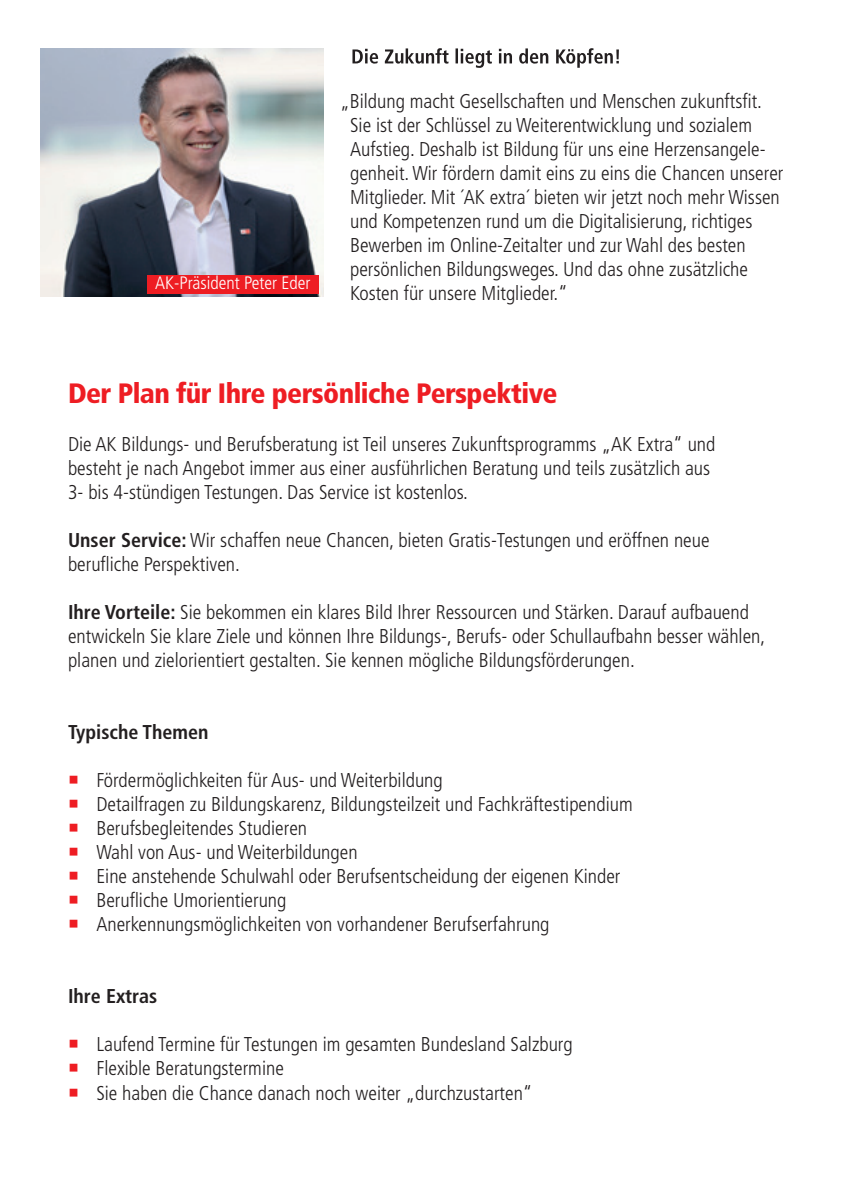
<style>
.page{position:relative;width:842px;height:1191px;background:#fff}
.page>*{position:absolute;margin:0;border:0;box-sizing:border-box;transform-origin:0 0}
.t1{font:900 condensed 28px "Frutiger LT Std";letter-spacing:-.02em;color:#ee1d23}
.t2{font:300 condensed 20px/24px "Frutiger LT Std";color:#231f20}
.t3{font:700 condensed 20px "Frutiger LT Std";color:#231f20}
.t4{font:300 condensed 18px "Frutiger LT Std";color:#fff}
.s1{font-weight:700}
.s2{color:#ee1d23}
</style>
<div class="page">
<img style="left:41px;top:48px;width:282px;height:248px">
<div style="left:147px;top:276px;width:172px;height:18px;background:#ee1d23"></div>
<svg style="left:352px;top:48px;width:267px;height:20px"></svg>
<p class="t4" style="left:155px;top:273px;width:157px">AK-Präsident Peter Eder</p>
<p class="t2" style="left:350px;top:89px;width:435px;text-indent:-10px">„Bildung macht Gesellschaften und Menschen zukunftsfit.<br>Sie ist der Schlüssel zu Weiterentwicklung und sozialem Aufstieg. Deshalb ist Bildung für uns eine Herzensangele&shy;genheit. Wir fördern damit eins zu eins die Chancen unserer Mitglieder. Mit ´AK extra´ bieten wir jetzt noch mehr Wissen und Kompetenzen rund um die Digitalisierung, richtiges Bewerben im Online-Zeitalter und zur Wahl des besten persönlichen Bildungsweges. Und das ohne zusätzliche Kosten für unsere Mitglieder.“</p>
<h1 class="t1" style="left:68px;top:377px;width:491px">Der Plan für Ihre persönliche Perspektive</h1>
<p class="t2" style="left:68px;top:432px;width:649px">Die AK Bildungs- und Berufsberatung ist Teil unseres Zukunftsprogramms „AK Extra“ und besteht je nach Angebot immer aus einer ausführlichen Beratung und teils zusätzlich aus<br>3- bis 4-stündigen Testungen. Das Service ist kostenlos.</p>
<p class="t2" style="left:68px;top:528px;width:643px"><span class="s1">Unser Service:</span> Wir schaffen neue Chancen, bieten Gratis-Testungen und eröffnen neue berufliche Perspektiven.</p>
<p class="t2" style="left:68px;top:600px;width:699px"><span class="s1">Ihre Vorteile:</span> Sie bekommen ein klares Bild Ihrer Ressourcen und Stärken. Darauf aufbauend entwickeln Sie klare Ziele und können Ihre Bildungs-, Berufs- oder Schullaufbahn besser wählen, planen und zielorientiert gestalten. Sie kennen mögliche Bildungsförderungen.</p>
<p class="t3" style="left:68px;top:720px;width:142px">Typische Themen</p>
<p class="t2" style="left:68px;top:768px;width:376px"><span class="s2">○</span> Fördermöglichkeiten für Aus- und Weiterbildung</p>
<p class="t2" style="left:68px;top:792px;width:566px"><span class="s2">○</span> Detailfragen zu Bildungskarenz, Bildungsteilzeit und Fachkräftestipendium</p>
<p class="t2" style="left:68px;top:816px;width:241px"><span class="s2">○</span> Berufsbegleitendes Studieren</p>
<p class="t2" style="left:68px;top:840px;width:291px"><span class="s2">○</span> Wahl von Aus- und Weiterbildungen</p>
<p class="t2" style="left:68px;top:864px;width:554px"><span class="s2">○</span> Eine anstehende Schulwahl oder Berufsentscheidung der eigenen Kinder</p>
<p class="t2" style="left:68px;top:888px;width:220px"><span class="s2">○</span> Berufliche Umorientierung</p>
<p class="t2" style="left:68px;top:912px;width:483px"><span class="s2">○</span> Anerkennungsmöglichkeiten von vorhandener Berufserfahrung</p>
<p class="t3" style="left:68px;top:984px;width:91px">Ihre Extras</p>
<p class="t2" style="left:68px;top:1032px;width:506px"><span class="s2">○</span> Laufend Termine für Testungen im gesamten Bundesland Salzburg</p>
<p class="t2" style="left:68px;top:1056px;width:217px"><span class="s2">○</span> Flexible Beratungstermine</p>
<p class="t2" style="left:68px;top:1080px;width:466px"><span class="s2">○</span> Sie haben die Chance danach noch weiter „durchzustarten“</p>
</div>
